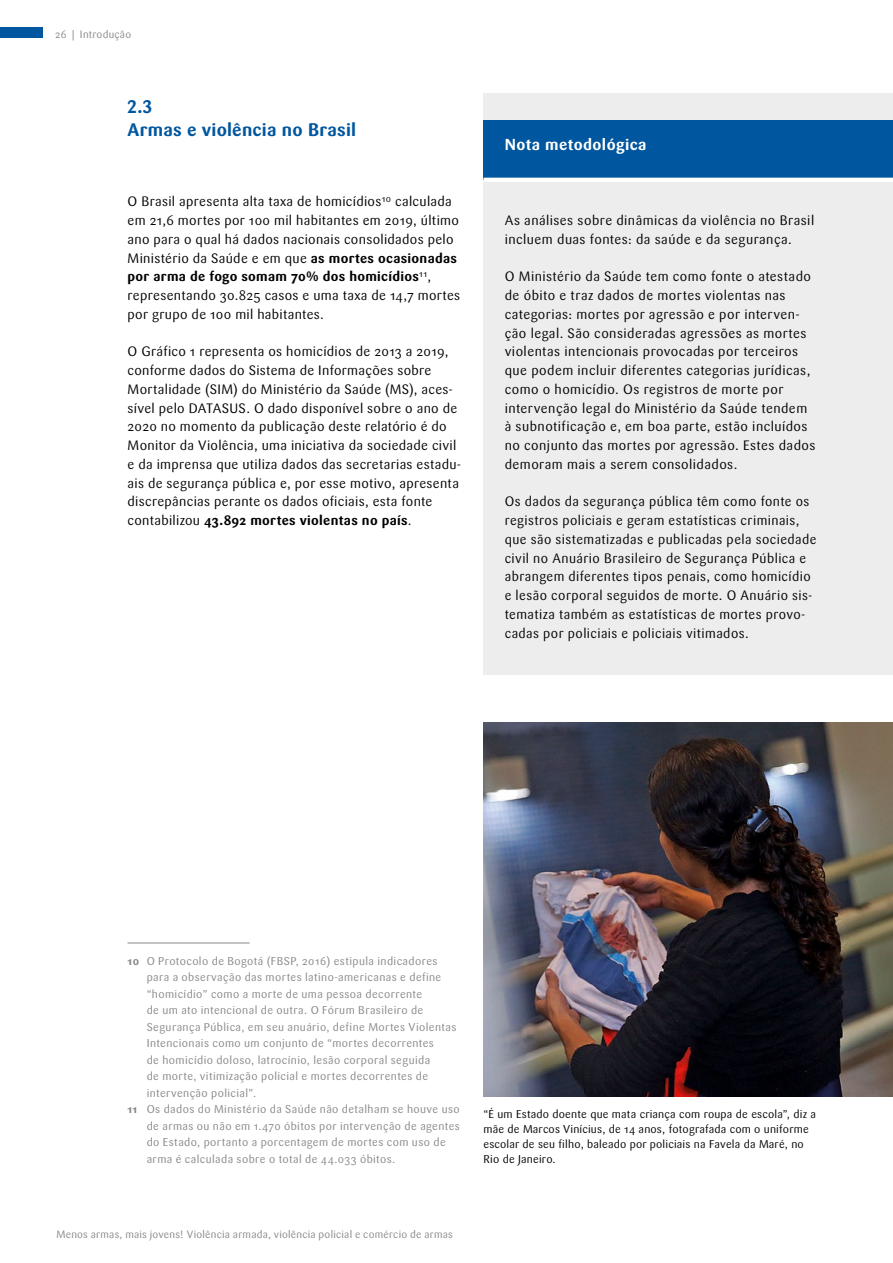
<style>
.page{position:relative;width:893px;height:1263px;background:#fff}
.page>*{position:absolute;margin:0;border:0;box-sizing:border-box;transform-origin:0 0}
._01_head_02{font:700 18px/23.2px "Sari OT";letter-spacing:.01em;color:#00569f}
.Links_innen_Head{font:700 15.75px "Sari OT";letter-spacing:.025em;color:#fff}
.Links_innen_Box-Text{font:13.5px/18.8px "Sari OT";letter-spacing:.035em;color:#000}
._03_copytext{font:13.5px/18.8px "Sari OT";letter-spacing:.025em;color:#000}
.Fußnote_zweistellig{font:11.25px/16.5px "Sari OT";letter-spacing:.035em;color:#878787}
._03_BU{font:11.25px/15px "Sari OT";letter-spacing:.015em;color:#000}
.t1{font:10.5px "Sari OT";letter-spacing:.025em;color:#878787}
.s1{font-weight:700}
</style>
<div class="page">
<div style="left:0;top:27px;width:43px;height:11px;background:#00569f"></div>
<hr style="left:128px;top:942px;width:122px;height:1px;background:#878787">
<div style="left:483px;top:94px;width:410px;height:581px;background:#ededed"></div>
<div style="left:483px;top:120px;width:410px;height:59px;background:#00569f"></div>
<hr style="left:483px;top:178px;width:410px;height:4px;background:#fff">
<img style="left:483px;top:723px;width:410px;height:373px">
<p class="t1" style="left:55px;top:27px;width:77px">26 | Introdução</p>
<p class="_01_head_02" style="left:128px;top:95px;width:230px">2.3<br>Armas e violência no Brasil</p>
<p class="_03_copytext" style="left:128px;top:192px;width:334px">O Brasil apresenta alta taxa de homicídios<sup>10</sup> calculada em 21,6 mortes por 100 mil habitantes em 2019, último ano para o qual há dados nacionais consolidados pelo Ministério da Saúde e em que <span class="s1">as mortes ocasionadas por arma de fogo somam 70% dos homicídios</span><sup>11</sup>, representando 30.825 casos e uma taxa de 14,7 mortes por grupo de 100 mil habitantes.</p>
<p class="_03_copytext" style="left:128px;top:342px;width:335px">O Gráfico 1 representa os homicídios de 2013 a 2019, conforme dados do Sistema de Informações sobre Mortalidade (SIM) do Ministério da Saúde (MS), aces&shy;sível pelo DATASUS. O dado disponível sobre o ano de 2020 no momento da publicação deste relatório é do Monitor da Violência, uma iniciativa da sociedade civil e da imprensa que utiliza dados das secretarias estadu&shy;ais de segurança pública e, por esse motivo, apresenta discrepâncias perante os dados oficiais, esta fonte contabilizou <span class="s1">43.892 mortes violentas no país</span>.</p>
<p class="Links_innen_Head" style="left:505px;top:134px;width:143px">Nota metodológica</p>
<p class="Links_innen_Box-Text" style="left:505px;top:211px;width:311px">As análises sobre dinâmicas da violência no Brasil incluem duas fontes: da saúde e da segurança.</p>
<p class="Links_innen_Box-Text" style="left:505px;top:267px;width:312px">O Ministério da Saúde tem como fonte o atestado de óbito e traz dados de mortes violentas nas categorias: mortes por agressão e por interven&shy;ção legal. São consideradas agressões as mortes violentas intencionais provocadas por terceiros que podem incluir diferentes categorias jurídicas, como o homicídio. Os registros de morte por intervenção legal do Ministério da Saúde tendem à subnotificação e, em boa parte, estão incluídos no conjunto das mortes por agressão. Estes dados demoram mais a serem consolidados.</p>
<p class="Links_innen_Box-Text" style="left:505px;top:492px;width:313px">Os dados da segurança pública têm como fonte os registros policiais e geram estatísticas criminais, que são sistematizadas e publicadas pela sociedade civil no Anuário Brasileiro de Segurança Pública e abrangem diferentes tipos penais, como homicídio e lesão corporal seguidos de morte. O Anuário sis&shy;tematiza também as estatísticas de mortes provo&shy;cadas por policiais e policiais vitimados.</p>
<p class="Fußnote_zweistellig" style="left:147px;top:952px;width:311px;text-indent:-19px"><span class="s1">10</span> O Protocolo de Bogotá (FBSP, 2016) estipula indicadores para a observação das mortes latino-americanas e define “homicídio” como a morte de uma pessoa decorrente<br>de um ato intencional de outra. O Fórum Brasileiro de Segurança Pública, em seu anuário, define Mortes Violentas Intencionais como um conjunto de “mortes decorrentes<br>de homicídio doloso, latrocínio, lesão corporal seguida<br>de morte, vitimização policial e mortes decorrentes de intervenção policial”.</p>
<p class="Fußnote_zweistellig" style="left:147px;top:1101px;width:315px;text-indent:-19px"><span class="s1">11</span> Os dados do Ministério da Saúde não detalham se houve uso de armas ou não em 1.470 óbitos por intervenção de agentes do Estado, portanto a porcentagem de mortes com uso de arma é calculada sobre o total de 44.033 óbitos.</p>
<p class="_03_BU" style="left:483px;top:1106px;width:334px">“É um Estado doente que mata criança com roupa de escola”, diz a mãe de Marcos Vinícius, de 14 anos, fotografada com o uniforme escolar de seu filho, baleado por policiais na Favela da Maré, no Rio de Janeiro.</p>
<p class="t1" style="left:56px;top:1227px;width:398px">Menos armas, mais jovens! Violência armada, violência policial e comércio de armas</p>
</div>
